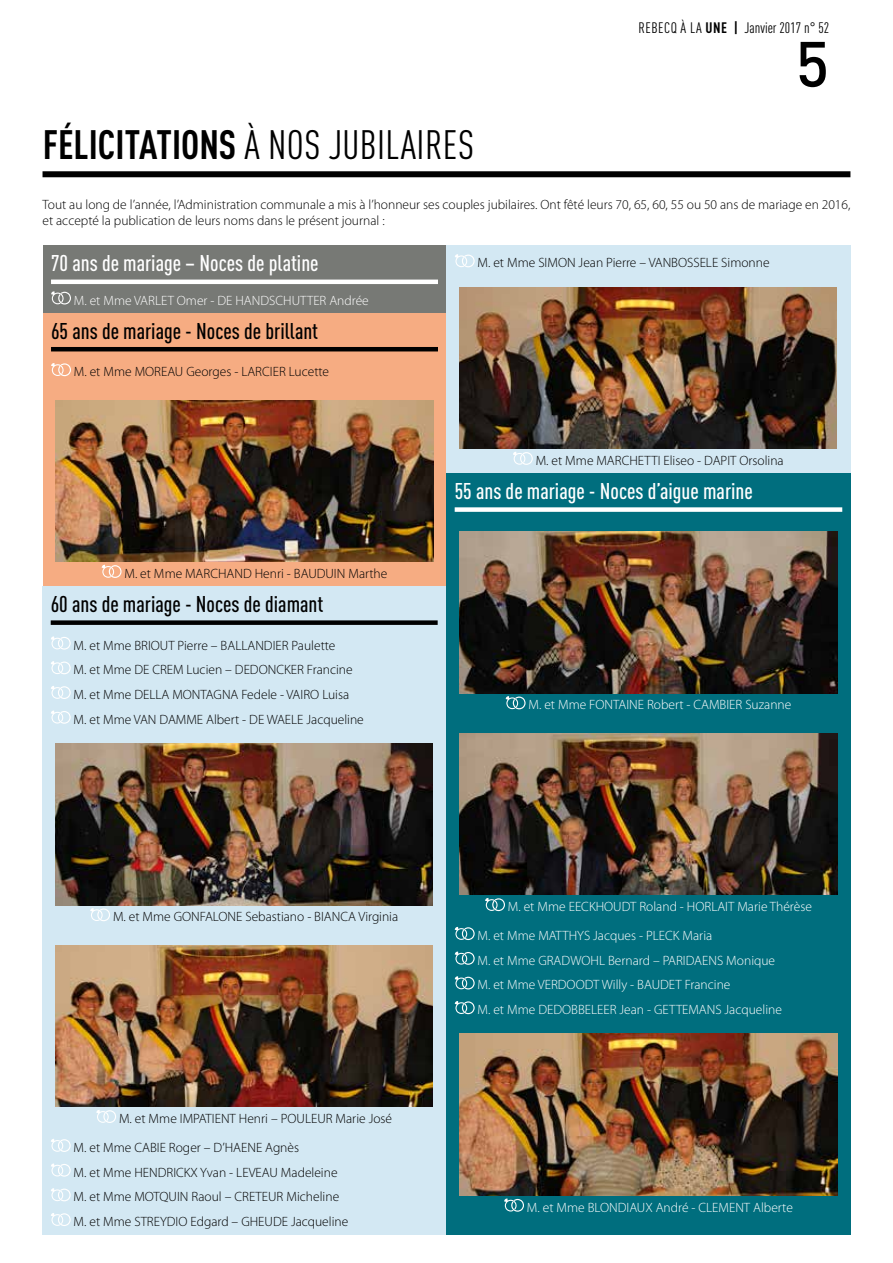
<style>
.page{position:relative;width:893px;height:1263px;background:#fff}
.page>*{position:absolute;margin:0;border:0;box-sizing:border-box;transform-origin:0 0}
.t1{font:500 63px "DIN";color:#000}
.t2{font:condensed 40.5px "DINOT";letter-spacing:.01em;color:#000}
.t3{font:500 condensed 22.5px "DINOT";color:#fff}
.t4{font:500 condensed 22.5px "DINOT";color:#000}
.t5{font:condensed 15px "DINOT";color:#000}
.t6{font:300 13.5px/24.8px "Myriad Pro";color:#000}
.t7{font:300 13.5px/24.8px "Myriad Pro";color:#fff}
.s1{font-weight:700}
</style>
<div class="page">
<div style="left:43px;top:246px;width:403px;height:67px;background:#777975"></div>
<hr style="left:51px;top:280px;width:387px;height:4px;background:#fff">
<svg style="left:51px;top:291px;width:20px;height:13px"></svg>
<div style="left:43px;top:313px;width:403px;height:273px;background:#f6ac82"></div>
<hr style="left:51px;top:347px;width:387px;height:4px;background:#000">
<svg style="left:51px;top:363px;width:20px;height:13px"></svg>
<img style="left:56px;top:400px;width:377px;height:162px">
<svg style="left:102px;top:565px;width:20px;height:13px"></svg>
<div style="left:42px;top:586px;width:404px;height:648px;background:#d3e8f3"></div>
<div style="left:51px;top:620px;width:387px;height:5px;background:#000"></div>
<svg style="left:51px;top:636px;width:20px;height:14px"></svg>
<svg style="left:51px;top:661px;width:20px;height:13px"></svg>
<svg style="left:51px;top:686px;width:20px;height:13px"></svg>
<svg style="left:51px;top:710px;width:20px;height:14px"></svg>
<img style="left:56px;top:743px;width:377px;height:162px">
<svg style="left:90px;top:908px;width:20px;height:13px"></svg>
<img style="left:56px;top:945px;width:377px;height:162px">
<svg style="left:96px;top:1110px;width:20px;height:13px"></svg>
<svg style="left:51px;top:1139px;width:20px;height:13px"></svg>
<svg style="left:51px;top:1163px;width:20px;height:14px"></svg>
<svg style="left:51px;top:1188px;width:20px;height:13px"></svg>
<svg style="left:51px;top:1213px;width:20px;height:13px"></svg>
<div style="left:43px;top:171px;width:807px;height:6px;background:#000"></div>
<div style="left:446px;top:246px;width:404px;height:227px;background:#d3e8f3"></div>
<svg style="left:455px;top:254px;width:20px;height:13px"></svg>
<img style="left:460px;top:287px;width:377px;height:162px">
<svg style="left:513px;top:452px;width:20px;height:13px"></svg>
<div style="left:446px;top:473px;width:405px;height:761px;background:#006e7e"></div>
<div style="left:455px;top:507px;width:387px;height:5px;background:#fff"></div>
<img style="left:460px;top:531px;width:377px;height:162px">
<svg style="left:506px;top:696px;width:20px;height:13px"></svg>
<img style="left:460px;top:733px;width:377px;height:162px">
<svg style="left:485px;top:898px;width:20px;height:13px"></svg>
<svg style="left:455px;top:927px;width:20px;height:13px"></svg>
<svg style="left:455px;top:951px;width:20px;height:14px"></svg>
<svg style="left:455px;top:976px;width:20px;height:13px"></svg>
<svg style="left:455px;top:1001px;width:20px;height:13px"></svg>
<img style="left:460px;top:1034px;width:377px;height:161px">
<svg style="left:504px;top:1198px;width:20px;height:14px"></svg>
<p class="t5" style="left:638px;top:19px;width:192px">REBECQ À LA <span class="s1">UNE |</span> Janvier 2017 n° 52</p>
<h2 class="t2" style="left:43px;top:121px;width:433px"><span class="s1">FÉLICITATIONS</span> À NOS JUBILAIRES</h2>
<h1 class="t1" style="left:796px;top:24px;width:35px">5</h1>
<p class="t6" style="left:43px;top:196px;width:809px;line-height:16.2px">Tout au long de l’année, l’Administration communale a mis à l’honneur ses couples jubilaires. Ont fêté leurs 70, 65, 60, 55 ou 50 ans de mariage en 2016, et accepté la publication de leurs noms dans le présent journal :</p>
<p class="t6" style="left:478px;top:251px;width:294px">M. et Mme SIMON Jean Pierre – VANBOSSELE Simonne</p>
<h3 class="t3" style="left:51px;top:250px;width:269px">70 ans de mariage – Noces de platine</h3>
<p class="t7" style="left:74px;top:288px;width:296px">M. et Mme VARLET Omer - DE HANDSCHUTTER Andrée</p>
<h3 class="t4" style="left:51px;top:317px;width:269px">65 ans de mariage - Noces de brillant</h3>
<p class="t6" style="left:74px;top:359px;width:257px">M. et Mme MOREAU Georges - LARCIER Lucette</p>
<p class="t6" style="left:125px;top:561px;width:264px">M. et Mme MARCHAND Henri - BAUDUIN Marthe</p>
<h3 class="t4" style="left:51px;top:591px;width:274px">60 ans de mariage - Noces de diamant</h3>
<p class="t6" style="left:74px;top:633px;width:292px">M. et Mme BRIOUT Pierre – BALLANDIER Paulette<br>M. et Mme DE CREM Lucien – DEDONCKER Francine M. et Mme DELLA MONTAGNA Fedele - VAIRO Luisa M. et Mme VAN DAMME Albert - DE WAELE Jacqueline</p>
<p class="t6" style="left:536px;top:448px;width:249px">M. et Mme MARCHETTI Eliseo - DAPIT Orsolina</p>
<h3 class="t3" style="left:455px;top:478px;width:300px">55 ans de mariage - Noces d’aigue marine</h3>
<p class="t7" style="left:528px;top:693px;width:264px">M. et Mme FONTAINE Robert - CAMBIER Suzanne</p>
<p class="t6" style="left:113px;top:904px;width:287px">M. et Mme GONFALONE Sebastiano - BIANCA Virginia</p>
<p class="t6" style="left:74px;top:1104px;width:320px;line-height:29px;text-indent:45px">M. et Mme IMPATIENT Henri – POULEUR Marie José<br>M. et Mme CABIE Roger – D’HAENE Agnès</p>
<p class="t6" style="left:74px;top:1160px;width:276px">M. et Mme HENDRICKX Yvan - LEVEAU Madeleine<br>M. et Mme MOTQUIN Raoul – CRETEUR Micheline<br>M. et Mme STREYDIO Edgard – GHEUDE Jacqueline</p>
<p class="t7" style="left:478px;top:892px;width:336px;line-height:29px;text-indent:30px">M. et Mme EECKHOUDT Roland - HORLAIT Marie Thérèse<br>M. et Mme MATTHYS Jacques - PLECK Maria</p>
<p class="t7" style="left:478px;top:948px;width:306px">M. et Mme GRADWOHL Bernard – PARIDAENS Monique<br>M. et Mme VERDOODT Willy - BAUDET Francine<br>M. et Mme DEDOBBELEER Jean - GETTEMANS Jacqueline</p>
<p class="t7" style="left:527px;top:1195px;width:267px">M. et Mme BLONDIAUX André - CLEMENT Alberte</p>
</div>
